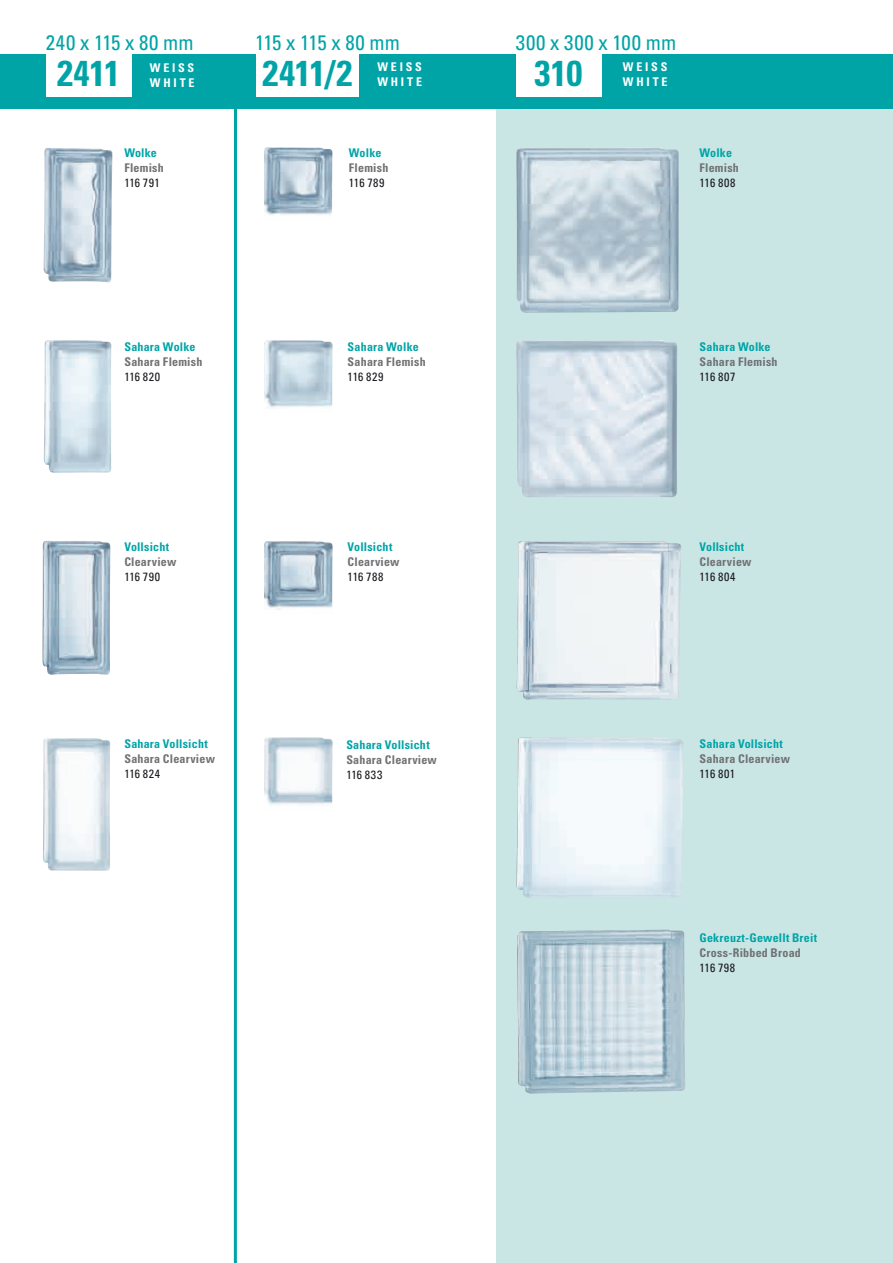
<style>
.page{position:relative;width:893px;height:1263px;background:#fff}
.page>*{position:absolute;margin:0;border:0;box-sizing:border-box;transform-origin:0 0}
.t1{font:700 condensed 36px "Univers";letter-spacing:-.005em;color:#00a4a7}
.t2{font:condensed 21px "Univers";letter-spacing:.04em;color:#00a4a7}
.t3{font:condensed 21px "Univers";color:#00a4a7}
.t4{font:condensed 21px "Univers";letter-spacing:-.025em;color:#00a4a7}
.t5{font:700 condensed 12px "Univers";letter-spacing:.02em;color:#707173}
.t6{font:700 condensed 12px "Univers";letter-spacing:.015em;color:#00a4a7}
.t7{font:condensed 12px "Univers";letter-spacing:.02em;color:#1a171c}
.t8{font:700 condensed 12px/15px "Univers";letter-spacing:.235em;color:#fff}
</style>
<div class="page">
<div style="left:496px;top:102px;width:397px;height:1161px;background:#c9e6e5"></div>
<div style="left:0;top:54px;width:893px;height:55px;background:#00a4a7"></div>
<img style="left:44px;top:148px;width:68px;height:135px">
<img style="left:44px;top:340px;width:68px;height:133px">
<img style="left:42px;top:541px;width:68px;height:134px">
<img style="left:43px;top:738px;width:68px;height:133px">
<img style="left:516px;top:147px;width:163px;height:166px">
<img style="left:516px;top:340px;width:162px;height:157px">
<img style="left:516px;top:541px;width:165px;height:159px">
<img style="left:516px;top:737px;width:167px;height:161px">
<img style="left:517px;top:929px;width:168px;height:164px">
<hr style="left:234px;top:107px;width:3px;height:1156px;background:#00a4a7">
<div style="left:46px;top:53px;width:85px;height:43px;background:#fff"></div>
<div style="left:516px;top:53px;width:85px;height:43px;background:#fff"></div>
<div style="left:256px;top:53px;width:102px;height:43px;background:#fff"></div>
<img style="left:264px;top:147px;width:69px;height:69px">
<img style="left:264px;top:340px;width:69px;height:69px">
<img style="left:264px;top:541px;width:69px;height:69px">
<img style="left:264px;top:737px;width:69px;height:68px">
<h2 class="t3" style="left:46px;top:29px;width:149px">240 x 115 x 80 mm</h2>
<h1 class="t1" style="left:57px;top:51px;width:64px">2411</h1>
<h2 class="t4" style="left:255px;top:29px;width:146px">115 x 115 x 80 mm</h2>
<h1 class="t1" style="left:263px;top:51px;width:91px">2411/2</h1>
<h2 class="t2" style="left:516px;top:29px;width:162px">300 x 300 x 100 mm</h2>
<h1 class="t1" style="left:535px;top:51px;width:49px">310</h1>
<p class="t8" style="left:150px;top:60px;width:46px">WEISS<br>WHITE</p>
<p class="t8" style="left:377px;top:60px;width:46px">WEISS<br>WHITE</p>
<p class="t8" style="left:623px;top:60px;width:46px">WEISS<br>WHITE</p>
<p class="t6" style="left:124px;top:145px;width:34px">Wolke</p>
<p class="t5" style="left:124px;top:160px;width:41px">Flemish</p>
<p class="t7" style="left:124px;top:175px;width:37px">116 791</p>
<p class="t6" style="left:349px;top:145px;width:34px">Wolke</p>
<p class="t5" style="left:349px;top:160px;width:41px">Flemish</p>
<p class="t7" style="left:349px;top:175px;width:37px">116 789</p>
<p class="t6" style="left:699px;top:145px;width:34px">Wolke</p>
<p class="t5" style="left:699px;top:160px;width:41px">Flemish</p>
<p class="t7" style="left:699px;top:175px;width:37px">116 808</p>
<p class="t6" style="left:124px;top:339px;width:73px">Sahara Wolke</p>
<p class="t5" style="left:124px;top:354px;width:80px">Sahara Flemish</p>
<p class="t7" style="left:124px;top:369px;width:37px">116 820</p>
<p class="t6" style="left:348px;top:339px;width:73px">Sahara Wolke</p>
<p class="t5" style="left:348px;top:354px;width:80px">Sahara Flemish</p>
<p class="t7" style="left:348px;top:369px;width:37px">116 829</p>
<p class="t6" style="left:699px;top:339px;width:73px">Sahara Wolke</p>
<p class="t5" style="left:699px;top:354px;width:80px">Sahara Flemish</p>
<p class="t7" style="left:699px;top:369px;width:37px">116 807</p>
<p class="t6" style="left:124px;top:540px;width:46px">Vollsicht</p>
<p class="t5" style="left:124px;top:555px;width:54px">Clearview</p>
<p class="t7" style="left:124px;top:570px;width:37px">116 790</p>
<p class="t6" style="left:124px;top:736px;width:85px">Sahara Vollsicht</p>
<p class="t5" style="left:124px;top:751px;width:92px">Sahara Clearview</p>
<p class="t7" style="left:124px;top:766px;width:37px">116 824</p>
<p class="t6" style="left:348px;top:540px;width:46px">Vollsicht</p>
<p class="t5" style="left:348px;top:555px;width:54px">Clearview</p>
<p class="t7" style="left:348px;top:570px;width:37px">116 788</p>
<p class="t6" style="left:346px;top:738px;width:85px">Sahara Vollsicht</p>
<p class="t5" style="left:346px;top:753px;width:92px">Sahara Clearview</p>
<p class="t7" style="left:346px;top:767px;width:38px">116 833</p>
<p class="t6" style="left:699px;top:540px;width:46px">Vollsicht</p>
<p class="t5" style="left:699px;top:555px;width:54px">Clearview</p>
<p class="t7" style="left:699px;top:570px;width:38px">116 804</p>
<p class="t6" style="left:699px;top:736px;width:85px">Sahara Vollsicht</p>
<p class="t5" style="left:699px;top:751px;width:92px">Sahara Clearview</p>
<p class="t7" style="left:699px;top:766px;width:37px">116 801</p>
<p class="t6" style="left:699px;top:930px;width:119px">Gekreuzt-Gewellt Breit</p>
<p class="t5" style="left:699px;top:945px;width:103px">Cross-Ribbed Broad</p>
<p class="t7" style="left:699px;top:960px;width:37px">116 798</p>
</div>
